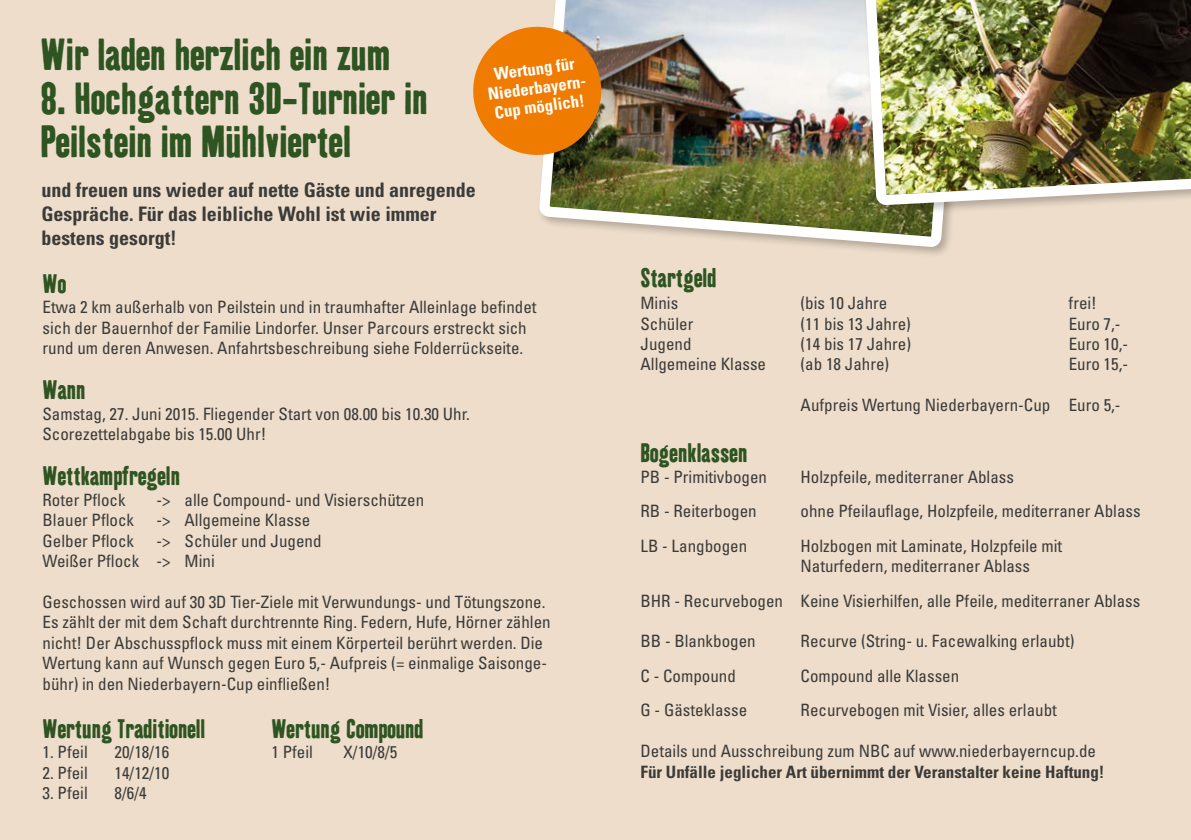
<style>
.page{position:relative;width:1191px;height:840px;background:#fff}
.page>*{position:absolute;margin:0;border:0;box-sizing:border-box;transform-origin:0 0}
.t1{font:43.6px/43.6px "Kipp No 1";color:#2e5422}
.t2{font:26px "Kipp No 1";color:#2e5422}
.t3{font:700 condensed 20px/24px "Univers";color:#3b3b3a}
.t4{font:condensed 17px/20.4px "Univers";color:#3b3b3a}
.t5{font:700 condensed 17px "Univers";color:#3b3b3a}
.t6{font:700 condensed 16.8px/19px "Univers";color:#fff;text-align:center}
</style>
<div class="page">
<div style="left:0;top:0;width:1191px;height:839px;background:#edddca"></div>
<img style="left:539px;top:0;width:412px;height:253px">
<div style="left:860px;top:0;width:331px;height:216px;background:#000;opacity:.25"></div>
<img style="left:857px;top:0;width:334px;height:200px">
<svg style="left:473px;top:22px;width:132px;height:137px;background:#de8a2d"></svg>
<h1 class="t1" style="left:41px;top:32px;width:351px">Wir laden herzlich ein zum</h1>
<h1 class="t1" style="left:41px;top:75px;width:389px">8. Hochgattern 3D-Turnier in<br>Peilstein im Mühlviertel</h1>
<p class="t3" style="left:41px;top:178px;width:436px">und freuen uns wieder auf nette Gäste und anregende<br>Gespräche. Für das leibliche Wohl ist wie immer bestens gesorgt!</p>
<p class="t6" style="left:484px;top:66px;width:103px;rotate:-8deg">Wertung für<br>Niederbayern-<br>Cup möglich!</p>
<h2 class="t2" style="left:43px;top:267px;width:25px">Wo</h2>
<p class="t4" style="left:43px;top:296px;width:495px">Etwa 2 km außerhalb von Peilstein und in traumhafter Alleinlage befindet sich der Bauernhof der Familie Lindorfer. Unser Parcours erstreckt sich rund um deren Anwesen. Anfahrtsbeschreibung siehe Folderrückseite.</p>
<h2 class="t2" style="left:43px;top:374px;width:45px">Wann</h2>
<p class="t4" style="left:43px;top:403px;width:429px">Samstag, 27. Juni 2015. Fliegender Start von 08.00 bis 10.30 Uhr.<br>Scorezettelabgabe bis 15.00 Uhr!</p>
<h2 class="t2" style="left:43px;top:460px;width:139px">Wettkampfregeln</h2>
<p class="t4" style="left:43px;top:489px;width:85px">Roter Pflock</p>
<p class="t4" style="left:157px;top:489px;width:269px">-&gt; alle Compound- und Visierschützen</p>
<p class="t4" style="left:43px;top:509px;width:93px">Blauer Pflock</p>
<p class="t4" style="left:157px;top:509px;width:155px">-&gt; Allgemeine Klasse</p>
<p class="t4" style="left:43px;top:530px;width:93px">Gelber Pflock</p>
<p class="t4" style="left:43px;top:530px;width:280px;text-indent:114px">-&gt; Schüler und Jugend<br>Weißer Pflock -&gt; Mini</p>
<p class="t4" style="left:43px;top:591px;width:510px">Geschossen wird auf 30 3D Tier-Ziele mit Verwundungs- und Tötungszone.<br>Es zählt der mit dem Schaft durchtrennte Ring. Federn, Hufe, Hörner zählen nicht! Der Abschusspflock muss mit einem Körperteil berührt werden. Die Wertung kann auf Wunsch gegen Euro 5,- Aufpreis (= einmalige Saisonge&shy;bühr) in den Niederbayern-Cup einfließen!</p>
<h2 class="t2" style="left:43px;top:712px;width:164px">Wertung Traditionell</h2>
<p class="t4" style="left:43px;top:741px;width:47px">1. Pfeil</p>
<p class="t4" style="left:115px;top:741px;width:56px">20/18/16</p>
<p class="t4" style="left:43px;top:761px;width:47px">2. Pfeil</p>
<p class="t4" style="left:115px;top:761px;width:56px">14/12/10</p>
<p class="t4" style="left:43px;top:782px;width:47px">3. Pfeil</p>
<p class="t4" style="left:115px;top:782px;width:34px">8/6/4</p>
<h2 class="t2" style="left:271px;top:712px;width:154px">Wertung Compound</h2>
<p class="t4" style="left:271px;top:741px;width:43px">1 Pfeil</p>
<p class="t4" style="left:343px;top:741px;width:55px">X/10/8/5</p>
<h2 class="t2" style="left:640px;top:262px;width:77px">Startgeld</h2>
<p class="t4" style="left:640px;top:292px;width:39px">Minis</p>
<p class="t4" style="left:800px;top:292px;width:88px">(bis 10 Jahre</p>
<p class="t4" style="left:1068px;top:292px;width:30px">frei!</p>
<p class="t4" style="left:640px;top:313px;width:54px">Schüler</p>
<p class="t4" style="left:800px;top:313px;width:112px">(11 bis 13 Jahre)</p>
<p class="t4" style="left:1068px;top:313px;width:53px">Euro 7,-</p>
<p class="t4" style="left:640px;top:333px;width:52px">Jugend</p>
<p class="t4" style="left:800px;top:333px;width:112px">(14 bis 17 Jahre)</p>
<p class="t4" style="left:1068px;top:333px;width:61px">Euro 10,-</p>
<p class="t4" style="left:640px;top:353px;width:127px">Allgemeine Klasse</p>
<p class="t4" style="left:800px;top:353px;width:90px">(ab 18 Jahre)</p>
<p class="t4" style="left:1068px;top:353px;width:61px">Euro 15,-</p>
<p class="t4" style="left:800px;top:394px;width:321px">Aufpreis Wertung Niederbayern-Cup Euro 5,-</p>
<h2 class="t2" style="left:640px;top:437px;width:108px">Bogenklassen</h2>
<p class="t4" style="left:640px;top:466px;width:128px">PB - Primitivbogen</p>
<p class="t4" style="left:800px;top:466px;width:215px">Holzpfeile, mediterraner Ablass</p>
<p class="t4" style="left:640px;top:500px;width:118px">RB - Reiterbogen</p>
<p class="t4" style="left:800px;top:500px;width:341px">ohne Pfeilauflage, Holzpfeile, mediterraner Ablass</p>
<p class="t4" style="left:640px;top:535px;width:108px">LB - Langbogen</p>
<p class="t4" style="left:800px;top:535px;width:263px">Holzbogen mit Laminate, Holzpfeile mit<br>Naturfedern, mediterraner Ablass</p>
<p class="t4" style="left:640px;top:589px;width:501px">BHR - Recurvebogen Keine Visierhilfen, alle Pfeile, mediterraner Ablass</p>
<p class="t4" style="left:640px;top:630px;width:117px">BB - Blankbogen</p>
<p class="t4" style="left:800px;top:630px;width:275px">Recurve (String- u. Facewalking erlaubt)</p>
<p class="t4" style="left:640px;top:665px;width:97px">C - Compound</p>
<p class="t4" style="left:800px;top:665px;width:160px">Compound alle Klassen</p>
<p class="t4" style="left:640px;top:699px;width:108px">G - Gästeklasse</p>
<p class="t4" style="left:800px;top:699px;width:258px">Recurvebogen mit Visier, alles erlaubt</p>
<p class="t4" style="left:640px;top:740px;width:457px">Details und Ausschreibung zum NBC auf www.niederbayerncup.de</p>
<p class="t5" style="left:640px;top:760px;width:465px">Für Unfälle jeglicher Art übernimmt der Veranstalter keine Haftung!</p>
</div>
